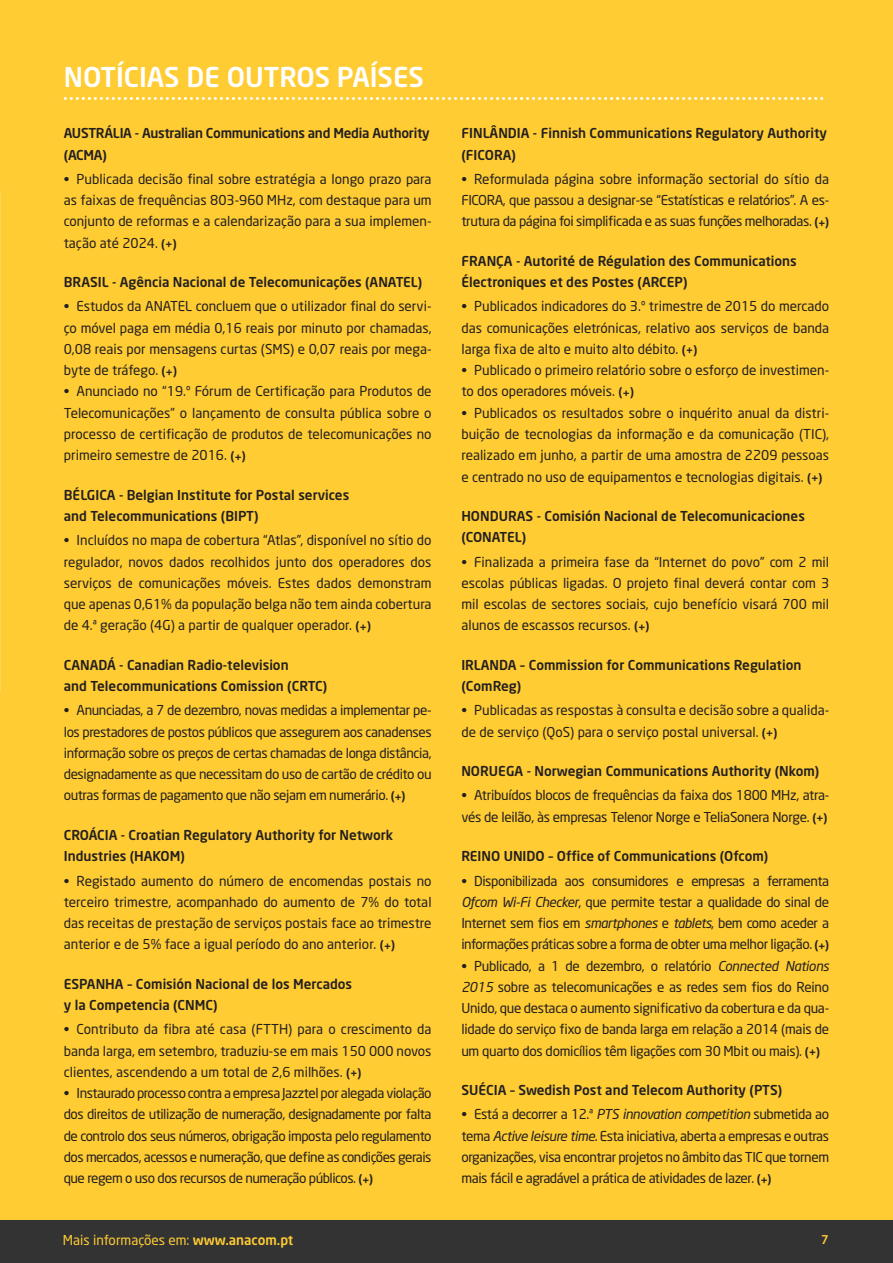
<style>
.page{position:relative;width:893px;height:1263px;background:#fff}
.page>*{position:absolute;margin:0;border:0;box-sizing:border-box;transform-origin:0 0}
.t1{font:500 27px "Neo Sans";color:#fff}
.t2{font:13.5px/21.3px "Neo Sans";color:#231f20;text-align:justify}
.t3{font:500 13.5px/21.3px "Neo Sans";color:#231f20}
.t4{font:13.5px/21.3px "Neo Sans";letter-spacing:-.02em;color:#231f20}
.t5{font:500 13.5px/21.3px "Neo Sans";letter-spacing:-.02em;color:#231f20}
.t6{font:13.5px "Neo Sans";color:#fc3}
.t7{font:500 12px "Neo Sans";color:#fc3}
.s1{font-weight:500;font-size:12px}
.s2{font-style:italic}
.s3{font-weight:500}
</style>
<div class="page">
<div style="left:0;top:0;width:893px;height:1220px;background:#fc3"></div>
<svg style="left:65px;top:97px;width:759px;height:3px"></svg>
<div style="left:0;top:1220px;width:893px;height:43px;background:#333"></div>
<h1 class="t1" style="left:64px;top:60px;width:362px">NOTÍCIAS DE OUTROS PAÍSES</h1>
<p class="t5" style="left:64px;top:122px;width:367px">AUSTRÁLIA - Australian Communications and Media Authority (ACMA)</p>
<p class="t2" style="left:64px;top:168px;width:369px">• Publicada decisão final sobre estratégia a longo prazo para as faixas de frequências 803-960 MHz, com destaque para um conjunto de reformas e a calendarização para a sua implemen&shy;tação até 2024. <span class="s1">(</span><sub>+</sub><span class="s1">)</span></p>
<p class="t3" style="left:64px;top:271px;width:360px">BRASIL - Agência Nacional de Telecomunicações (ANATEL)</p>
<p class="t2" style="left:64px;top:296px;width:369px">• Estudos da ANATEL concluem que o utilizador final do servi&shy;ço móvel paga em média 0,16 reais por minuto por chamadas, 0,08 reais por mensagens curtas (SMS) e 0,07 reais por mega&shy;byte de tráfego. <span class="s1">(</span><sub>+</sub><span class="s1">)</span></p>
<p class="t2" style="left:64px;top:381px;width:369px">• Anunciado no “19.º Fórum de Certificação para Produtos de Telecomunicações” o lançamento de consulta pública sobre o processo de certificação de produtos de telecomunicações no primeiro semestre de 2016. <span class="s1">(</span><sub>+</sub><span class="s1">)</span></p>
<p class="t3" style="left:64px;top:484px;width:287px">BÉLGICA - Belgian Institute for Postal services and Telecommunications (BIPT)</p>
<p class="t2" style="left:64px;top:529px;width:369px">• Incluídos no mapa de cobertura “Atlas”, disponível no sítio do regulador, novos dados recolhidos junto dos operadores dos serviços de comunicações móveis. Estes dados demonstram que apenas 0,61% da população belga não tem ainda cobertura de 4.ª geração (4G) a partir de qualquer operador. <span class="s1">(</span><sub>+</sub><span class="s1">)</span></p>
<p class="t3" style="left:64px;top:654px;width:265px">CANADÁ - Canadian Radio-television<br>and Telecommunications Comission (CRTC)</p>
<p class="t2" style="left:64px;top:700px;width:369px">• Anunciadas, a 7 de dezembro, novas medidas a implementar pe&shy;los prestadores de postos públicos que assegurem aos canadenses informação sobre os preços de certas chamadas de longa distância, designadamente as que necessitam do uso de cartão de crédito ou outras formas de pagamento que não sejam em numerário. <span class="s1">(</span><sub>+</sub><span class="s1">)</span></p>
<p class="t3" style="left:64px;top:824px;width:331px">CROÁCIA - Croatian Regulatory Authority for Network<br>Industries (HAKOM)</p>
<p class="t2" style="left:64px;top:870px;width:369px">• Registado aumento do número de encomendas postais no terceiro trimestre, acompanhado do aumento de 7% do total das receitas de prestação de serviços postais face ao trimestre anterior e de 5% face a igual período do ano anterior. <span class="s1">(</span><sub>+</sub><span class="s1">)</span></p>
<p class="t3" style="left:64px;top:973px;width:290px">ESPANHA – Comisión Nacional de los Mercados y la Competencia (CNMC)</p>
<p class="t2" style="left:64px;top:1018px;width:369px">• Contributo da fibra até casa (FTTH) para o crescimento da banda larga, em setembro, traduziu-se em mais 150 000 novos clientes, ascendendo a um total de 2,6 milhões. <span class="s1">(</span><sub>+</sub><span class="s1">)</span></p>
<p class="t2" style="left:64px;top:1082px;width:369px">• Instaurado processo contra a empresa Jazztel por alegada violação dos direitos de utilização de numeração, designadamente por falta de controlo dos seus números, obrigação imposta pelo regulamento dos mercados, acessos e numeração, que define as condições gerais que regem o uso dos recursos de numeração públicos. <span class="s1">(</span><sub>+</sub><span class="s1">)</span></p>
<p class="t3" style="left:461px;top:122px;width:367px">FINLÂNDIA - Finnish Communications Regulatory Authority (FICORA)</p>
<p class="t2" style="left:461px;top:168px;width:369px">• Reformulada página sobre informação sectorial do sítio da FICORA, que passou a designar-se “Estatísticas e relatórios”. A es&shy;trutura da página foi simplificada e as suas funções melhoradas. <span class="s1">(</span><sub>+</sub><span class="s1">)</span></p>
<p class="t3" style="left:461px;top:250px;width:337px">FRANÇA - Autorité de Régulation des Communications<br>Électroniques et des Postes (ARCEP)</p>
<p class="t2" style="left:461px;top:296px;width:369px">• Publicados indicadores do 3.º trimestre de 2015 do mercado das comunicações eletrónicas, relativo aos serviços de banda larga fixa de alto e muito alto débito. <span class="s1">(</span><sub>+</sub><span class="s1">)</span></p>
<p class="t2" style="left:461px;top:359px;width:369px">• Publicado o primeiro relatório sobre o esforço de investimen&shy;to dos operadores móveis. <span class="s1">(</span><sub>+</sub><span class="s1">)</span></p>
<p class="t2" style="left:461px;top:402px;width:369px">• Publicados os resultados sobre o inquérito anual da distri&shy;buição de tecnologias da informação e da comunicação (TIC), realizado em junho, a partir de uma amostra de 2209 pessoas e centrado no uso de equipamentos e tecnologias digitais. <span class="s1">(</span><sub>+</sub><span class="s1">)</span></p>
<p class="t3" style="left:461px;top:505px;width:345px">HONDURAS - Comisión Nacional de Telecomunicaciones (CONATEL)</p>
<p class="t2" style="left:461px;top:551px;width:369px">• Finalizada a primeira fase da “Internet do povo” com 2 mil escolas públicas ligadas. O projeto final deverá contar com 3 mil escolas de sectores sociais, cujo benefício visará 700 mil alunos de escassos recursos. <span class="s1">(</span><sub>+</sub><span class="s1">)</span></p>
<p class="t3" style="left:461px;top:654px;width:342px">IRLANDA – Commission for Communications Regulation (ComReg)</p>
<p class="t2" style="left:461px;top:700px;width:369px">• Publicadas as respostas à consulta e decisão sobre a qualida&shy;de de serviço (QoS) para o serviço postal universal. <span class="s1">(</span><sub>+</sub><span class="s1">)</span></p>
<p class="t3" style="left:461px;top:760px;width:360px">NORUEGA - Norwegian Communications Authority (Nkom)</p>
<p class="t4" style="left:461px;top:785px;width:369px">• Atribuídos blocos de frequências da faixa dos 1800 MHz, atra&shy;vés de leilão, às empresas Telenor Norge e TeliaSonera Norge. <span class="s1">(</span><sub>+</sub><span class="s1">)</span></p>
<p class="t3" style="left:461px;top:845px;width:309px">REINO UNIDO – Office of Communications (Ofcom)</p>
<p class="t2" style="left:461px;top:870px;width:369px">• Disponibilizada aos consumidores e empresas a ferramenta <span class="s2">Ofcom Wi-Fi Checker</span>, que permite testar a qualidade do sinal de Internet sem fios em <span class="s2">smartphones</span> e <span class="s2">tablets</span>, bem como aceder a informações práticas sobre a forma de obter uma melhor ligação. <span class="s1">(</span><sub>+</sub><span class="s1">)</span></p>
<p class="t2" style="left:461px;top:955px;width:369px">• Publicado, a 1 de dezembro, o relatório <span class="s2">Connected Nations 2015</span> sobre as telecomunicações e as redes sem fios do Reino Unido, que destaca o aumento significativo da cobertura e da qua&shy;lidade do serviço fixo de banda larga em relação a 2014 (mais de um quarto dos domicílios têm ligações com 30 Mbit ou mais). <span class="s1">(</span><sub>+</sub><span class="s1">)</span></p>
<p class="t3" style="left:461px;top:1079px;width:322px">SUÉCIA – Swedish Post and Telecom Authority (PTS)</p>
<p class="t2" style="left:461px;top:1103px;width:369px">• Está a decorrer a 12.ª <span class="s2">PTS innovation competition</span> submetida ao tema <span class="s2">Active leisure time</span>. Esta iniciativa, aberta a empresas e outras organizações, visa encontrar projetos no âmbito das TIC que tornem mais fácil e agradável a prática de atividades de lazer. <span class="s1">(</span><sub>+</sub><span class="s1">)</span></p>
<p class="t6" style="left:63px;top:1231px;width:232px">Mais informações em: <span class="s3">www.anacom.pt</span></p>
<p class="t7" style="left:821px;top:1232px;width:9px">7</p>
</div>
